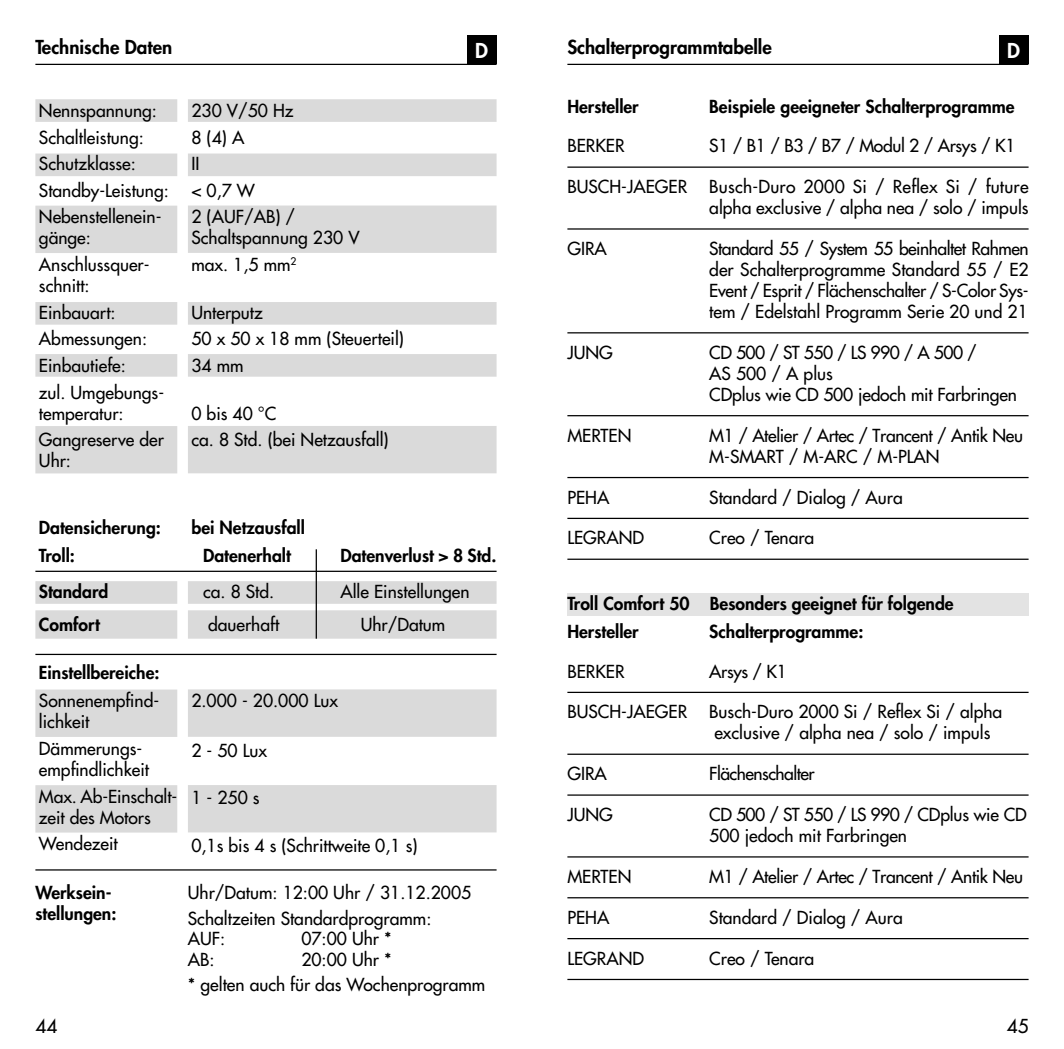
<style>
.page{position:relative;width:1064px;height:1049px;background:#fff}
.page>*{position:absolute;margin:0;border:0;box-sizing:border-box;transform-origin:0 0}
.t1{font:800 20px "Futura";color:#fff}
.t2{font:800 18.75px "Futura";color:#000}
.t3{font:18.75px "Futura";color:#000}
.t4{font:17.5px/26.5px "Futura";color:#000}
.t5{font:800 17.5px/28.8px "Futura";color:#000}
.t6{font:17.5px/21px "Futura";letter-spacing:-.02em;color:#000}
.t7{font:17.5px "Futura";letter-spacing:-.03em;color:#000}
</style>
<div class="page">
<hr style="left:567px;top:64px;width:461px;height:1px;background:#000">
<hr style="left:35px;top:64px;width:461px;height:1px;background:#000">
<div style="left:467px;top:35px;width:29px;height:29px;background:#000"></div>
<div style="left:998px;top:35px;width:30px;height:29px;background:#000"></div>
<div style="left:35px;top:354px;width:142px;height:23px;background:#dadada;border:2px solid #dadada"></div>
<div style="left:188px;top:354px;width:308px;height:23px;background:#dadada;border:2px solid #dadada"></div>
<div style="left:35px;top:153px;width:142px;height:23px;background:#dadada;border:2px solid #dadada"></div>
<div style="left:188px;top:153px;width:308px;height:23px;background:#dadada;border:2px solid #dadada"></div>
<div style="left:35px;top:426px;width:142px;height:47px;background:#dadada"></div>
<div style="left:188px;top:426px;width:308px;height:47px;background:#dadada"></div>
<div style="left:35px;top:302px;width:142px;height:23px;background:#dadada;border:2px solid #dadada"></div>
<div style="left:188px;top:302px;width:308px;height:23px;background:#dadada;border:2px solid #dadada"></div>
<div style="left:35px;top:206px;width:142px;height:47px;background:#dadada"></div>
<div style="left:188px;top:205px;width:308px;height:48px;background:#dadada;border:2px solid #dadada"></div>
<div style="left:35px;top:99px;width:142px;height:23px;background:#dadada"></div>
<div style="left:188px;top:99px;width:308px;height:23px;background:#dadada"></div>
<div style="left:35px;top:610px;width:142px;height:29px;background:#dadada;border:2px solid #dadada"></div>
<div style="left:188px;top:610px;width:308px;height:29px;background:#dadada;border:2px solid #dadada"></div>
<div style="left:35px;top:581px;width:142px;height:23px;background:#dadada"></div>
<div style="left:188px;top:581px;width:308px;height:23px;background:#dadada"></div>
<hr style="left:35px;top:571px;width:461px;height:1px;background:#000">
<hr style="left:315px;top:549px;width:2px;height:90px;background:#000">
<hr style="left:35px;top:869px;width:461px;height:1px;background:#000">
<div style="left:35px;top:785px;width:142px;height:47px;background:#dadada"></div>
<div style="left:188px;top:785px;width:308px;height:47px;background:#dadada"></div>
<div style="left:35px;top:689px;width:142px;height:48px;background:#dadada;border:2px solid #dadada"></div>
<div style="left:188px;top:689px;width:308px;height:48px;background:#dadada;border:2px solid #dadada"></div>
<hr style="left:35px;top:654px;width:461px;height:1px;background:#000">
<div style="left:567px;top:593px;width:461px;height:22px;background:#e3e3e3"></div>
<hr style="left:567px;top:166px;width:461px;height:2px;background:#000">
<hr style="left:567px;top:228px;width:461px;height:2px;background:#000">
<hr style="left:567px;top:332px;width:461px;height:1px;background:#000">
<hr style="left:567px;top:415px;width:461px;height:1px;background:#000">
<hr style="left:567px;top:477px;width:461px;height:1px;background:#000">
<hr style="left:567px;top:518px;width:461px;height:1px;background:#000">
<hr style="left:567px;top:559px;width:461px;height:1px;background:#000">
<hr style="left:567px;top:692px;width:461px;height:1px;background:#000">
<hr style="left:567px;top:754px;width:461px;height:1px;background:#000">
<hr style="left:567px;top:794px;width:461px;height:2px;background:#000">
<hr style="left:567px;top:856px;width:461px;height:1px;background:#000">
<hr style="left:567px;top:897px;width:461px;height:1px;background:#000">
<hr style="left:567px;top:938px;width:461px;height:1px;background:#000">
<hr style="left:567px;top:979px;width:461px;height:1px;background:#000">
<p class="t2" style="left:35px;top:35px;width:138px">Technische Daten</p>
<p class="t1" style="left:475px;top:37px;width:14px">D</p>
<p class="t1" style="left:1006px;top:37px;width:14px">D</p>
<p class="t2" style="left:567px;top:35px;width:206px">Schalterprogrammtabelle</p>
<p class="t5" style="left:567px;top:92px;width:73px">Hersteller</p>
<p class="t5" style="left:709px;top:92px;width:306px">Beispiele geeigneter Schalterprogramme</p>
<p class="t4" style="left:567px;top:132px;width:59px">BERKER</p>
<p class="t6" style="left:709px;top:135px;width:307px">S1 / B1 / B3 / B7 / Modul 2 / Arsys / K1</p>
<p class="t4" style="left:567px;top:173px;width:121px">BUSCH-JAEGER</p>
<p class="t4" style="left:709px;top:176px;width:321px;line-height:21px">Busch-Duro 2000 Si / Reflex Si / future alpha exclusive / alpha nea / solo / impuls</p>
<p class="t4" style="left:567px;top:235px;width:41px">GIRA</p>
<p class="t4" style="left:709px;top:238px;width:321px;line-height:21px;text-align:justify">Standard 55 / System 55 beinhaltet Rahmen der Schalterprogramme Standard 55 / E2<br>Event / Esprit / Flächenschalter / S-Color Sys&shy;tem / Edelstahl Programm Serie 20 und 21</p>
<p class="t4" style="left:567px;top:339px;width:47px">JUNG</p>
<p class="t4" style="left:709px;top:342px;width:309px;line-height:21px">CD 500 / ST 550 / LS 990 / A 500 /<br>AS 500 / A plus<br>CDplus wie CD 500 jedoch mit Farbringen</p>
<p class="t4" style="left:567px;top:422px;width:66px">MERTEN</p>
<p class="t6" style="left:709px;top:425px;width:315px">M1 / Atelier / Artec / Trancent / Antik Neu<br>M-SMART / M-ARC / M-PLAN</p>
<p class="t4" style="left:567px;top:484px;width:43px">PEHA</p>
<p class="t4" style="left:709px;top:484px;width:195px">Standard / Dialog / Aura</p>
<p class="t4" style="left:567px;top:525px;width:78px">LEGRAND</p>
<p class="t4" style="left:709px;top:525px;width:106px">Creo / Tenara</p>
<p class="t4" style="left:191px;top:97px;width:105px">230 V/50 Hz<br>8 (4) A<br>II<br>&lt; 0,7 W<br>2 (AUF/AB) /</p>
<p class="t4" style="left:191px;top:225px;width:170px">Schaltspannung 230 V max. 1,5 mm<sup>2</sup></p>
<p class="t4" style="left:191px;top:299px;width:214px">Unterputz<br>50 x 50 x 18 mm (Steuerteil)<br>34 mm</p>
<p class="t4" style="left:191px;top:400px;width:199px">0 bis 40 °C<br>ca. 8 Std. (bei Netzausfall)</p>
<p class="t4" style="left:39px;top:97px;width:131px">Nennspannung:<br>Schaltleistung:<br>Schutzklasse:<br>Standby-Leistung:<br>Nebenstellenein-</p>
<p class="t4" style="left:39px;top:225px;width:112px">gänge:<br>Anschlussquer-</p>
<p class="t4" style="left:39px;top:272px;width:127px">schnitt:<br>Einbauart:<br>Abmessungen:<br>Einbautiefe:<br>zul. Umgebungs-</p>
<p class="t4" style="left:39px;top:400px;width:126px">temperatur:<br>Gangreserve der</p>
<p class="t4" style="left:39px;top:447px;width:34px">Uhr:</p>
<p class="t5" style="left:191px;top:512px;width:115px;text-align:center">bei Netzausfall<br>Datenerhalt</p>
<p class="t5" style="left:39px;top:512px;width:123px">Datensicherung:<br>Troll:</p>
<p class="t5" style="left:39px;top:575px;width:71px;line-height:33px">Standard<br>Comfort</p>
<p class="t5" style="left:340px;top:541px;width:158px">Datenverlust &gt; 8 Std.</p>
<p class="t4" style="left:203px;top:578px;width:73px">ca. 8 Std.</p>
<p class="t4" style="left:340px;top:578px;width:131px">Alle Einstellungen</p>
<p class="t4" style="left:208px;top:611px;width:72px">dauerhaft</p>
<p class="t4" style="left:360px;top:611px;width:86px">Uhr/Datum</p>
<p class="t5" style="left:567px;top:588px;width:387px">Troll Comfort 50 Besonders geeignet für folgende<br>Hersteller</p>
<p class="t5" style="left:709px;top:617px;width:156px">Schalterprogramme:</p>
<p class="t5" style="left:39px;top:657px;width:122px">Einstellbereiche:</p>
<p class="t4" style="left:39px;top:690px;width:122px;line-height:21px">Sonnenempfind&shy;lichkeit</p>
<p class="t4" style="left:39px;top:738px;width:112px;line-height:21px">Dämmerungs&shy;empfindlichkeit</p>
<p class="t4" style="left:39px;top:785px;width:140px;line-height:21px">Max. Ab-Einschalt&shy;zeit des Motors</p>
<p class="t4" style="left:39px;top:830px;width:80px">Wendezeit</p>
<p class="t4" style="left:191px;top:687px;width:148px">2.000 - 20.000 Lux</p>
<p class="t4" style="left:191px;top:737px;width:77px">2 - 50 Lux</p>
<p class="t4" style="left:191px;top:785px;width:70px">1 - 250 s</p>
<p class="t4" style="left:191px;top:832px;width:227px">0,1s bis 4 s (Schrittweite 0,1 s)</p>
<p class="t5" style="left:35px;top:881px;width:83px;line-height:21px">Werksein&shy;stellungen:</p>
<p class="t4" style="left:188px;top:879px;width:285px">Uhr/Datum: 12:00 Uhr / 31.12.2005<br>Schaltzeiten Standardprogramm:</p>
<p class="t4" style="left:188px;top:925px;width:39px">AUF:</p>
<p class="t4" style="left:301px;top:925px;width:92px">07:00 Uhr *</p>
<p class="t4" style="left:188px;top:946px;width:28px">AB:</p>
<p class="t4" style="left:188px;top:947px;width:299px;line-height:24.8px;text-indent:113px">20:00 Uhr *<br>* gelten auch für das Wochenprogramm</p>
<p class="t4" style="left:567px;top:658px;width:59px">BERKER</p>
<p class="t4" style="left:709px;top:658px;width:79px">Arsys / K1</p>
<p class="t4" style="left:567px;top:699px;width:121px">BUSCH-JAEGER</p>
<p class="t4" style="left:709px;top:701px;width:294px;line-height:21px">Busch-Duro 2000 Si / Reflex Si / alpha exclusive / alpha nea / solo / impuls</p>
<p class="t4" style="left:567px;top:760px;width:41px">GIRA</p>
<p class="t7" style="left:709px;top:762px;width:107px">Flächenschalter</p>
<p class="t4" style="left:567px;top:801px;width:47px">JUNG</p>
<p class="t4" style="left:709px;top:804px;width:319px;line-height:21px">CD 500 / ST 550 / LS 990 / CDplus wie CD<br>500 jedoch mit Farbringen</p>
<p class="t4" style="left:567px;top:863px;width:65px">MERTEN</p>
<p class="t6" style="left:709px;top:866px;width:315px">M1 / Atelier / Artec / Trancent / Antik Neu</p>
<p class="t4" style="left:567px;top:904px;width:43px">PEHA</p>
<p class="t4" style="left:709px;top:904px;width:195px">Standard / Dialog / Aura</p>
<p class="t4" style="left:567px;top:945px;width:78px">LEGRAND</p>
<p class="t4" style="left:709px;top:945px;width:106px">Creo / Tenara</p>
<p class="t3" style="left:35px;top:1014px;width:23px">44</p>
<p class="t3" style="left:1006px;top:1014px;width:23px">45</p>
</div>
